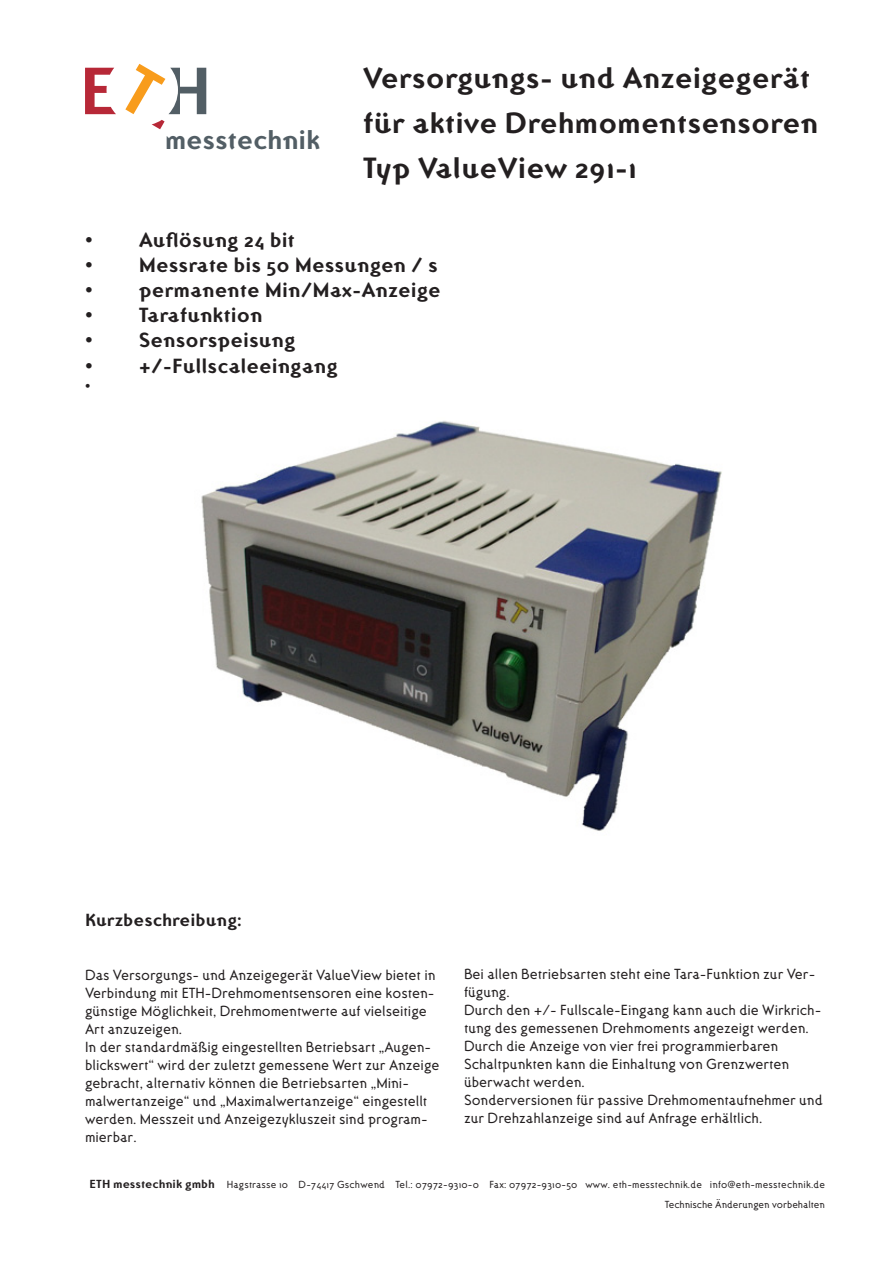
<style>
.page{position:relative;width:893px;height:1263px;background:#fff}
.page>*{position:absolute;margin:0;border:0;box-sizing:border-box;transform-origin:0 0}
.Überschrift{font:700 30px/45px "Ottomat";color:#231f20}
.t1{font:700 27.3px "Ottomat";letter-spacing:-.005em;color:#525e65}
.Aufzählung12{font:700 21px "Ottomat";color:#231f20}
.t2{font:700 18px "Ottomat";color:#231f20}
.Aufzählung12-2{font:15px/18px "Ottomat";color:#231f20}
.t3{font:10.5px "Ottomat";letter-spacing:.02em;color:#231f20}
.t4{font:10.5px "Ottomat";color:#231f20}
.s1{font-weight:700;font-size:12px}
</style>
<div class="page">
<svg style="left:85px;top:68px;width:31px;height:46px"></svg>
<svg style="left:125px;top:64px;width:81px;height:50px"></svg>
<svg style="left:152px;top:120px;width:13px;height:9px"></svg>
<img style="left:201px;top:421px;width:521px;height:410px">
<h2 class="t1" style="left:165px;top:123px;width:157px">messtechnik</h2>
<p class="Überschrift" style="left:363px;top:54px;width:457px">Versorgungs- und Anzeigegerät für aktive Drehmomentsensoren<br>Typ ValueView 291-1</p>
<p class="Aufzählung12" style="left:85px;top:226px;width:212px">• Auflösung 24 bit</p>
<p class="Aufzählung12" style="left:85px;top:251px;width:355px">• Messrate bis 50 Messungen / s</p>
<p class="Aufzählung12" style="left:85px;top:276px;width:357px">• permanente Min/Max-Anzeige</p>
<p class="Aufzählung12" style="left:85px;top:302px;width:179px">• Tarafunktion</p>
<p class="Aufzählung12" style="left:85px;top:327px;width:212px">• Sensorspeisung</p>
<p class="Aufzählung12" style="left:85px;top:352px;width:255px">• +/-Fullscaleeingang</p>
<p class="Aufzählung12-2" style="left:85px;top:376px;width:7px">•</p>
<p class="t2" style="left:85px;top:908px;width:158px">Kurzbeschreibung:</p>
<p class="Aufzählung12-2" style="left:85px;top:965px;width:352px">Das Versorgungs- und Anzeigegerät ValueView bietet in Verbindung mit ETH-Drehmomentsensoren eine kosten&shy;günstige Möglichkeit, Drehmomentwerte auf vielseitige Art anzuzeigen.</p>
<p class="Aufzählung12-2" style="left:85px;top:1037px;width:356px">In der standardmäßig eingestellten Betriebsart „Augen&shy;blickswert“ wird der zuletzt gemessene Wert zur Anzeige gebracht, alternativ können die Betriebsarten „Mini&shy;malwertanzeige“ und „Maximalwertanzeige“ eingestellt werden. Messzeit und Anzeigezykluszeit sind program&shy;mierbar.</p>
<p class="Aufzählung12-2" style="left:464px;top:965px;width:353px">Bei allen Betriebsarten steht eine Tara-Funktion zur Ver&shy;fügung.</p>
<p class="Aufzählung12-2" style="left:464px;top:1001px;width:359px">Durch den +/- Fullscale-Eingang kann auch die Wirkrich&shy;tung des gemessenen Drehmoments angezeigt werden.</p>
<p class="Aufzählung12-2" style="left:464px;top:1037px;width:327px">Durch die Anzeige von vier frei programmierbaren<br>Schaltpunkten kann die Einhaltung von Grenzwerten überwacht werden.</p>
<p class="Aufzählung12-2" style="left:464px;top:1091px;width:360px">Sonderversionen für passive Drehmomentaufnehmer und zur Drehzahlanzeige sind auf Anfrage erhältlich.</p>
<p class="t3" style="left:90px;top:1178px;width:737px"><span class="s1">ETH messtechnik gmbh</span> Hagstrasse 10 D-74417 Gschwend Tel.: 07972-9310-0 Fax: 07972-9310-50 www. eth-messtechnik.de info@eth-messtechnik.de</p>
<p class="t4" style="left:665px;top:1198px;width:162px">Technische Änderungen vorbehalten</p>
</div>
